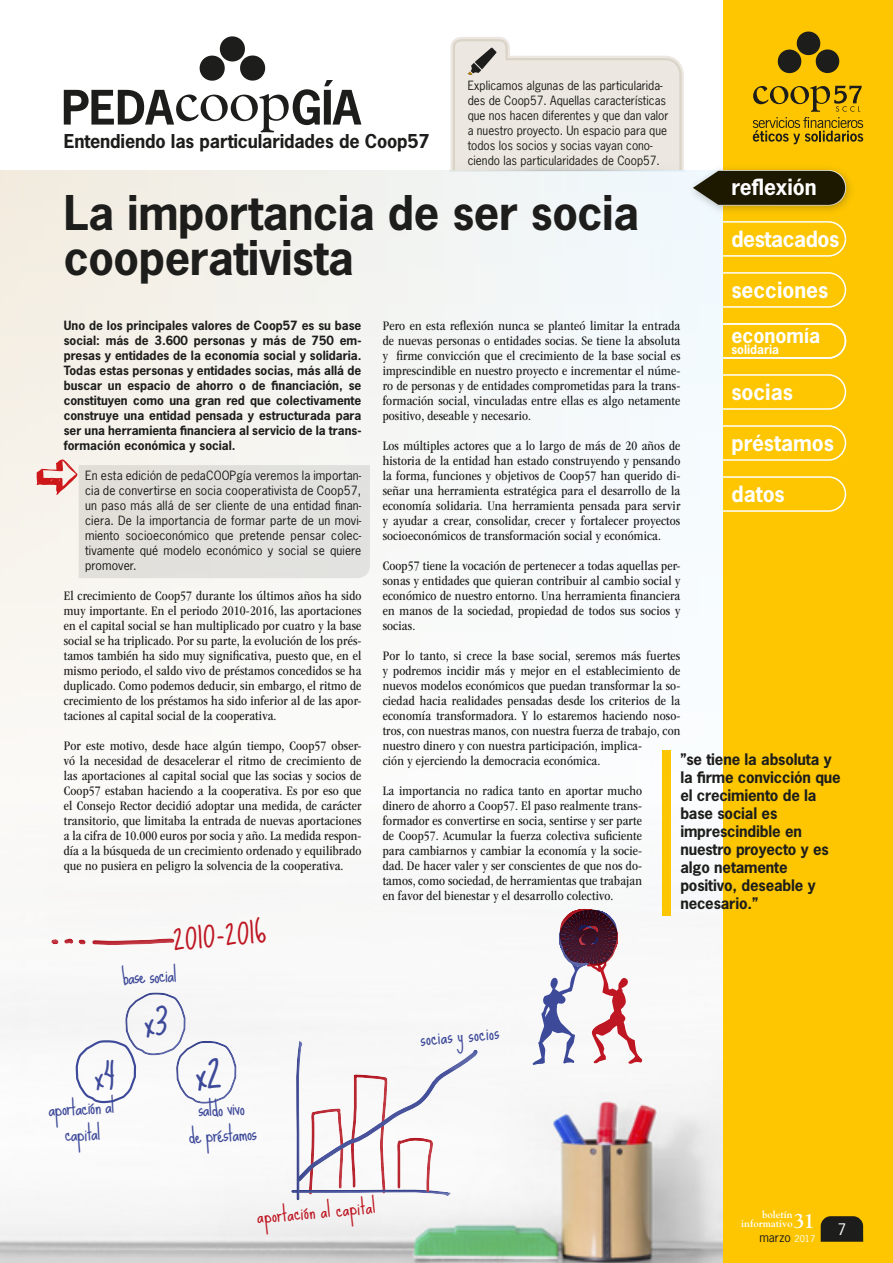
<style>
.page{position:relative;width:893px;height:1263px;background:#fff}
.page>*{position:absolute;margin:0;border:0;box-sizing:border-box;transform-origin:0 0}
.Titular_30{font:45.75px "Sue Ellen Francisco";color:#3d4999}
.Titular_30-2{font:700 45px/45px "News Gothic Std";letter-spacing:-.01em;color:#1d1d1b}
.Titular_30-3{font:41.85px "Sue Ellen Francisco";color:#3d4999}
.Titular_30-4{font:37.8px "Sue Ellen Francisco";color:#3d4999}
.Titular_30-5{font:32.7px "Sue Ellen Francisco";color:#be1622}
.Titular_30-6{font:21px "Sue Ellen Francisco";color:#3d4999}
.t1{font:700 21px "News Gothic Std";color:#fff}
.Titular_30-7{font:21px "Sue Ellen Francisco";color:#be1622}
.t2{font:700 21px "News Gothic Std";letter-spacing:-.02em;color:#fff}
.t3{font:700 21px "Goudy Std";color:#fff}
.t4{font:700 19.5px "News Gothic Std";color:#fff}
.Titular_14{font:700 18px "News Gothic Std";letter-spacing:-.01em;color:#1d1d1b}
.Destacat_portada{font:700 15px/18px "News Gothic Std";letter-spacing:-.01em;color:#1d1d1b}
.Text_seguit{font:condensed 13.5px/15px "ITC Garamond Std";letter-spacing:.01em;color:#1d1d1b;text-align:justify}
.Text_seguit-2{font:12px/15px "News Gothic Std";color:#1d1d1b;text-align:justify}
.Text_seguit-3{font:700 12px/15px "News Gothic Std";color:#1d1d1b;text-align:justify}
.t5{font:700 12px "News Gothic Std";color:#fff}
.t6{font:700 10.5px/9px "Goudy Std";color:#fff;text-align:right}
.s1{font-size:9px;color:#fff}
</style>
<div class="page">
<div style="left:723px;top:0;width:170px;height:1263px;background:#fdc601"></div>
<svg style="left:821px;top:1216px;width:42px;height:26px"></svg>
<svg style="left:723px;top:221px;width:124px;height:36px"></svg>
<svg style="left:723px;top:272px;width:124px;height:36px"></svg>
<svg style="left:723px;top:374px;width:124px;height:36px"></svg>
<svg style="left:723px;top:425px;width:124px;height:36px"></svg>
<svg style="left:723px;top:323px;width:124px;height:36px"></svg>
<svg style="left:723px;top:476px;width:124px;height:36px"></svg>
<svg style="left:753px;top:86px;width:110px;height:58px"></svg>
<svg style="left:777px;top:31px;width:63px;height:43px"></svg>
<img style="left:0;top:996px;width:723px;height:267px">
<div style="left:0;top:170px;width:723px;height:814px;background:linear-gradient(to right,#f7f4ed,#f6fbfe)"></div>
<svg style="left:36px;top:459px;width:334px;height:119px;background:#e4e0dc"></svg>
<svg style="left:74px;top:992px;width:163px;height:113px"></svg>
<div style="left:174px;top:1039px;width:63px;height:66px;background:#1d1d1b;opacity:.25"></div>
<svg style="left:51px;top:937px;width:125px;height:10px"></svg>
<div style="left:90px;top:936px;width:86px;height:10px;background:#1d1d1b;opacity:.25"></div>
<div style="left:289px;top:1187px;width:162px;height:9px;background:#f6f6f6"></div>
<svg style="left:290px;top:1040px;width:188px;height:162px"></svg>
<div style="left:295px;top:1047px;width:183px;height:135px;background:#1d1d1b;opacity:.25"></div>
<svg style="left:532px;top:906px;width:110px;height:159px"></svg>
<div style="left:662px;top:750px;width:9px;height:165px;background:#fdc601"></div>
<svg style="left:449px;top:37px;width:236px;height:135px;background:#ebe7e0"></svg>
<svg style="left:64px;top:36px;width:297px;height:96px"></svg>
<div style="left:687px;top:164px;width:168px;height:51px;background:#1d1d1b;opacity:.3"></div>
<svg style="left:693px;top:169px;width:154px;height:37px;background:#423c1e"></svg>
<p class="Titular_14" style="left:64px;top:129px;width:368px">Entendiendo las particularidades de Coop57</p>
<p class="Text_seguit-2" style="left:468px;top:78px;width:202px;text-align:left">Explicamos algunas de las particularida&shy;des de Coop57. Aquellas características que nos hacen diferentes y que dan valor a nuestro proyecto. Un espacio para que todos los socios y socias vayan cono&shy;ciendo las particularidades de Coop57.</p>
<h3 class="t1" style="left:731px;top:173px;width:87px">reflexión</h3>
<p class="Titular_30-2" style="left:64px;top:190px;width:577px">La importancia de ser socia cooperativista</p>
<p class="Text_seguit-3" style="left:64px;top:318px;width:299px">Uno de los principales valores de Coop57 es su base social: más de 3.600 personas y más de 750 em&shy;presas y entidades de la economía social y solidaria.<br>Todas estas personas y entidades socias, más allá de buscar un espacio de ahorro o de financiación, se constituyen como una gran red que colectivamente construye una entidad pensada y estructurada para ser una herramienta financiera al servicio de la trans&shy;formación económica y social.</p>
<p class="Text_seguit-2" style="left:85px;top:468px;width:278px">En esta edición de pedaCOOPgía veremos la importan&shy;cia de convertirse en socia cooperativista de Coop57, un paso más allá de ser cliente de una entidad finan&shy;ciera. De la importancia de formar parte de un movi&shy;miento socioeconómico que pretende pensar colec&shy;tivamente qué modelo económico y social se quiere promover.</p>
<p class="Text_seguit" style="left:64px;top:588px;width:299px">El crecimiento de Coop57 durante los últimos años ha sido muy importante. En el periodo 2010-2016, las aportaciones en el capital social se han multiplicado por cuatro y la base social se ha triplicado. Por su parte, la evolución de los prés&shy;tamos también ha sido muy significativa, puesto que, en el mismo periodo, el saldo vivo de préstamos concedidos se ha duplicado. Como podemos deducir, sin embargo, el ritmo de crecimiento de los préstamos ha sido inferior al de las apor&shy;taciones al capital social de la cooperativa.</p>
<p class="Text_seguit" style="left:64px;top:738px;width:299px">Por este motivo, desde hace algún tiempo, Coop57 obser&shy;vó la necesidad de desacelerar el ritmo de crecimiento de las aportaciones al capital social que las socias y socios de Coop57 estaban haciendo a la cooperativa. Es por eso que el Consejo Rector decidió adoptar una medida, de carácter transitorio, que limitaba la entrada de nuevas aportaciones a la cifra de 10.000 euros por socia y año. La medida respon&shy;día a la búsqueda de un crecimiento ordenado y equilibrado que no pusiera en peligro la solvencia de la cooperativa.</p>
<h3 class="t2" style="left:731px;top:225px;width:109px">destacados</h3>
<h3 class="t1" style="left:731px;top:276px;width:99px">secciones</h3>
<p class="Text_seguit" style="left:383px;top:318px;width:299px">Pero en esta reflexión nunca se planteó limitar la entrada de nuevas personas o entidades socias. Se tiene la absoluta y firme convicción que el crecimiento de la base social es imprescindible en nuestro proyecto e incrementar el núme&shy;ro de personas y de entidades comprometidas para la trans&shy;formación social, vinculadas entre ellas es algo netamente positivo, deseable y necesario.</p>
<p class="Text_seguit" style="left:383px;top:438px;width:299px">Los múltiples actores que a lo largo de más de 20 años de historia de la entidad han estado construyendo y pensando la forma, funciones y objetivos de Coop57 han querido di&shy;señar una herramienta estratégica para el desarrollo de la economía solidaria. Una herramienta pensada para servir y ayudar a crear, consolidar, crecer y fortalecer proyectos socioeconómicos de transformación social y económica.</p>
<p class="Text_seguit" style="left:383px;top:558px;width:299px">Coop57 tiene la vocación de pertenecer a todas aquellas per&shy;sonas y entidades que quieran contribuir al cambio social y económico de nuestro entorno. Una herramienta financiera en manos de la sociedad, propiedad de todos sus socios y socias.</p>
<p class="Text_seguit" style="left:383px;top:648px;width:299px;text-align:left">Por lo tanto, si crece la base social, seremos más fuertes y podremos incidir más y mejor en el establecimiento de nuevos modelos económicos que puedan transformar la so&shy;ciedad hacia realidades pensadas desde los criterios de la economía transformadora. Y lo estaremos haciendo noso&shy;tros, con nuestras manos, con nuestra fuerza de trabajo, con nuestro dinero y con nuestra participación, implica-<br>ción y ejerciendo la democracia económica.</p>
<p class="Text_seguit" style="left:383px;top:783px;width:261px">La importancia no radica tanto en aportar mucho dinero de ahorro a Coop57. El paso realmente trans&shy;formador es convertirse en socia, sentirse y ser parte de Coop57. Acumular la fuerza colectiva suficiente para cambiarnos y cambiar la economía y la socie&shy;dad. De hacer valer y ser conscientes de que nos do&shy;tamos, como sociedad, de herramientas que trabajan en favor del bienestar y el desarrollo colectivo.</p>
<h3 class="t4" style="left:731px;top:323px;width:90px">economía</h3>
<p class="t5" style="left:731px;top:341px;width:49px">solidaria</p>
<h3 class="t1" style="left:731px;top:378px;width:63px">socias</h3>
<h3 class="t1" style="left:731px;top:429px;width:104px">préstamos</h3>
<h3 class="t1" style="left:731px;top:480px;width:55px">datos</h3>
<p class="Destacat_portada" style="left:680px;top:750px;width:162px">”se tiene la absoluta y la firme convicción que el crecimiento de la base social es imprescindible en nuestro proyecto y es algo netamente positivo, deseable y necesario.”</p>
<p class="Titular_30-5" style="left:172px;top:919px;width:94px;rotate:-5deg">2010-2016</p>
<p class="Titular_30-6" style="left:122px;top:965px;width:56px;rotate:-3deg">base social</p>
<p class="Titular_30-4" style="left:94px;top:1053px;width:22px">x4</p>
<p class="Titular_30-6" style="left:48px;top:1097px;width:68px;rotate:-3deg">aportación al</p>
<p class="Titular_30-6" style="left:64px;top:1122px;width:38px;rotate:-3deg">capital</p>
<p class="Titular_30-3" style="left:144px;top:996px;width:25px">x3</p>
<p class="Titular_30" style="left:195px;top:1045px;width:29px">x2</p>
<p class="Titular_30-6" style="left:198px;top:1097px;width:48px;rotate:-3deg">saldo vivo</p>
<p class="Titular_30-6" style="left:188px;top:1124px;width:70px;rotate:-3deg">de préstamos</p>
<p class="Titular_30-7" style="left:256px;top:1204px;width:121px;rotate:-5deg">aportación al capital</p>
<p class="Titular_30-6" style="left:419px;top:1026px;width:81px;rotate:-5deg">socias y socios</p>
<p class="t6" style="left:741px;top:1210px;width:53px">boletín informativo</p>
<h3 class="t3" style="left:793px;top:1208px;width:54px">31 <sub>7</sub></h3>
<p class="Text_seguit-2" style="left:759px;top:1229px;width:57px">marzo <span class="s1">2017</span></p>
</div>
